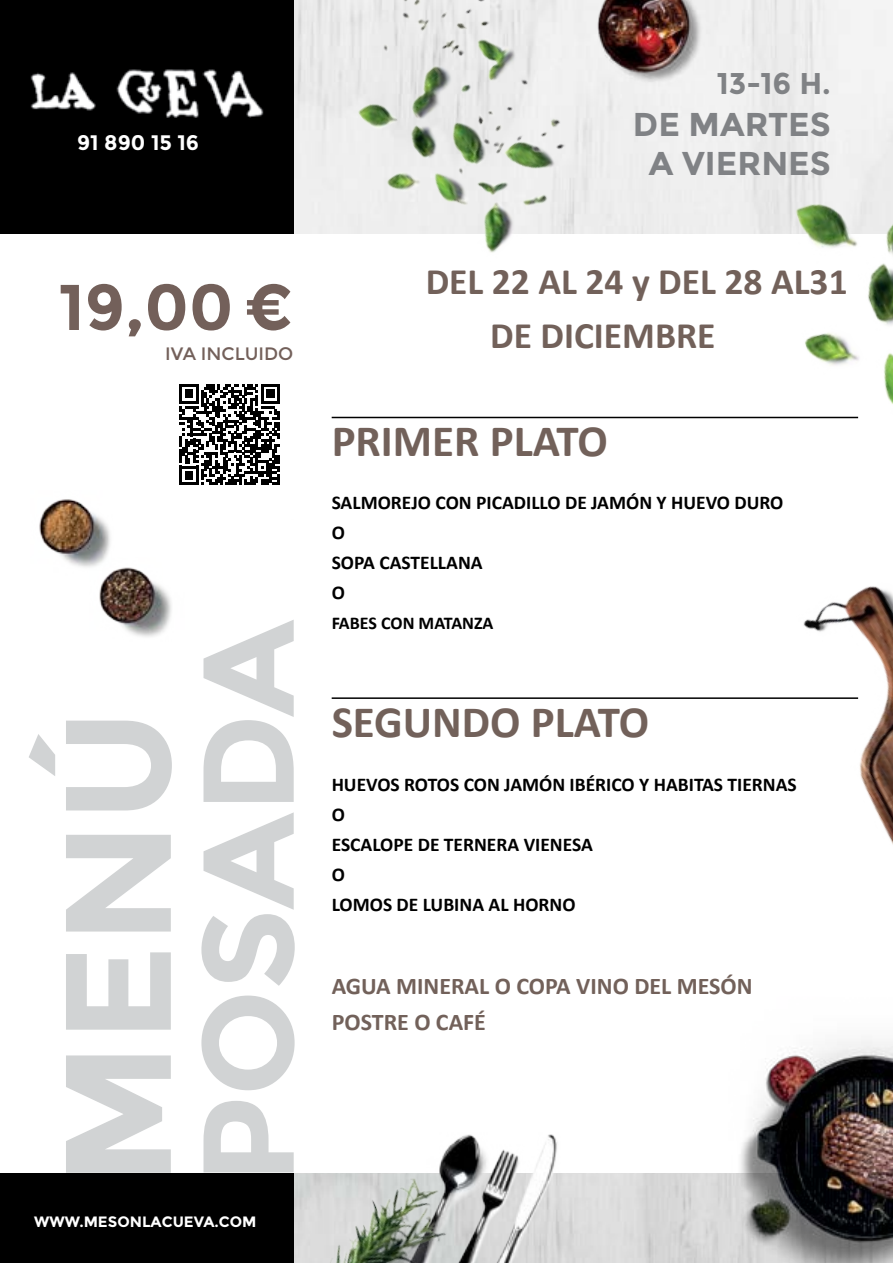
<style>
.page{position:relative;width:893px;height:1263px;background:#fff}
.page>*{position:absolute;margin:0;border:0;box-sizing:border-box;transform-origin:0 0}
.t1{font:700 150px "Montserrat";color:#d1d3d4}
.t2{font:700 129px "Montserrat";letter-spacing:-.01em;color:#d1d3d4}
.t3{font:700 64.5px "Montserrat";color:#73605a}
.t4{font:700 45px "Calibri";color:#72615a}
.t5{font:700 37.5px/54px "Calibri";color:#72615a}
.t6{font:700 33px/39px "Montserrat";color:#808285;text-align:center}
.t7{font:700 30px "Montserrat";color:#808285}
.t8{font:700 24px/36px "Calibri";color:#72615a}
.t9{font:700 21px "Montserrat";color:#fff}
.t10{font:700 19.5px/30px "Calibri";color:#000}
.t11{font:700 18px "Calibri";letter-spacing:-.005em;color:#000}
.t12{font:18px "Montserrat";color:#73605a}
.t13{font:700 15px "Montserrat";color:#fff}
</style>
<div class="page">
<div style="left:0;top:0;width:293px;height:1263px;background:#000"></div>
<div style="left:0;top:234px;width:893px;height:938px;background:#fff"></div>
<img style="left:705px;top:1040px;width:188px;height:223px">
<img style="left:166px;top:0;width:644px;height:419px">
<img style="left:446px;top:1134px;width:126px;height:129px">
<img style="left:99px;top:567px;width:73px;height:70px">
<img style="left:39px;top:499px;width:82px;height:78px">
<img style="left:252px;top:1150px;width:242px;height:113px">
<img style="left:585px;top:0;width:131px;height:97px">
<img style="left:734px;top:150px;width:159px;height:269px">
<img style="left:803px;top:586px;width:90px;height:259px">
<img style="left:30px;top:68px;width:235px;height:49px">
<div style="left:167px;top:374px;width:130px;height:129px;background:#fff"></div>
<svg style="left:179px;top:384px;width:101px;height:101px"></svg>
<hr style="left:332px;top:417px;width:526px;height:1px;background:#000">
<hr style="left:332px;top:697px;width:526px;height:2px;background:#000">
<p class="t9" style="left:77px;top:130px;width:124px">91 890 15 16</p>
<h3 class="t7" style="left:717px;top:65px;width:116px">13-16 H.</h3>
<h3 class="t6" style="left:633px;top:105px;width:199px">DE MARTES<br>A VIERNES</h3>
<h3 class="t3" style="left:59px;top:269px;width:236px">19,00 €</h3>
<p class="t12" style="left:165px;top:343px;width:130px">IVA INCLUIDO</p>
<h1 class="t1" style="left:29px;top:1186px;width:478px;rotate:-90deg">MENÚ</h1>
<h2 class="t2" style="left:171px;top:1183px;width:566px;rotate:-90deg">POSADA</h2>
<p class="t13" style="left:34px;top:1212px;width:224px">WWW.MESONLACUEVA.COM</p>
<h3 class="t5" style="left:490px;top:254px;width:359px;text-indent:-64px">DEL 22 AL 24 y DEL 28 AL31<br>DE DICIEMBRE</h3>
<h3 class="t4" style="left:332px;top:412px;width:278px">PRIMER PLATO</h3>
<p class="t10" style="left:332px;top:488px;width:453px">SALMOREJO CON PICADILLO DE JAMÓN Y HUEVO DURO<br>O<br>SOPA CASTELLANA<br>O</p>
<p class="t11" style="left:332px;top:612px;width:163px">FABES CON MATANZA</p>
<h3 class="t4" style="left:332px;top:694px;width:319px">SEGUNDO PLATO</h3>
<p class="t10" style="left:332px;top:769px;width:467px">HUEVOS ROTOS CON JAMÓN IBÉRICO Y HABITAS TIERNAS<br>O<br>ESCALOPE DE TERNERA VIENESA<br>O<br>LOMOS DE LUBINA AL HORNO</p>
<p class="t8" style="left:332px;top:967px;width:422px">AGUA MINERAL O COPA VINO DEL MESÓN<br>POSTRE O CAFÉ</p>
</div>
